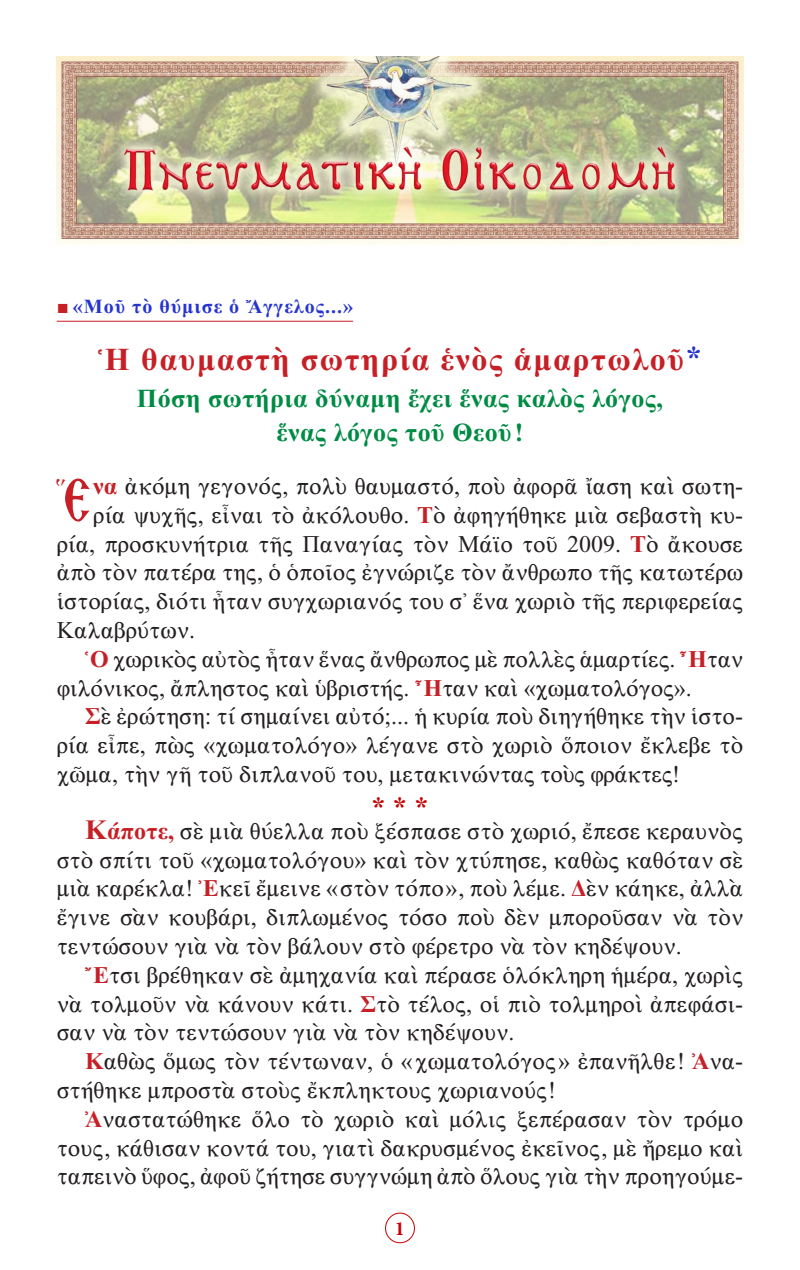
<style>
.page{position:relative;width:800px;height:1270px;background:#fff}
.page>*{position:absolute;margin:0;border:0;box-sizing:border-box;transform-origin:0 0}
.t1{font:36.8px "BYZIMAK";color:#c62026}
.t2{font:32px "CTOS New Times Bold Test 1";letter-spacing:.05em;color:#c62026}
.Asteriskoi{font:28px "CTOS New Times Bold Test 1";color:#c80000}
.t3{font:26px "CTOS New Times Bold Test 1";letter-spacing:.02em;color:#008b44}
.t4{font:24px/28.8px "CTOS New Times Roman Test 1";color:#231f20;text-align:justify}
.t5{font:20px "CTOS New Times Bold Test 1";letter-spacing:.05em;color:#2534d0}
.t6{font:700 20px "Minion Pro";color:#c80000}
.s1{font-family:"Times New Roman";color:#c62026}
.s2{color:#2534d0}
.s3{font-size:60.6px}
.s4{font-family:"CTOS New Times Bold Test 1";color:#c62026}
.s5{font-family:"CTOS New Times Bold Test 1";font-size:28px;color:#c62026}
</style>
<div class="page">
<div style="left:385px;top:1213px;width:30px;height:30px;border:1px solid #c80000;border-radius:50%"></div>
<hr style="left:57px;top:321px;width:296px;height:1px;background:#c62026">
<img style="left:57px;top:57px;width:686px;height:187px">
<p class="t5" style="left:57px;top:295px;width:298px"><span class="s1">■</span> «Μοῦ τὸ θύμισε ὁ Ἄγγελος...»</p>
<p class="t2" style="left:98px;top:342px;width:605px">Ἡ θαυμαστὴ σωτηρία ἑνὸς ἁμαρτωλοῦ<span class="s2">*</span></p>
<p class="t3" style="left:137px;top:384px;width:528px">Πόση σωτήρια δύναμη ἔχει ἕνας καλὸς λόγος,</p>
<p class="t3" style="left:276px;top:418px;width:249px">ἕνας λόγος τοῦ Θεοῦ!</p>
<p class="t1" style="left:56px;top:471px;width:37px">῞<span class="s3">Ε</span></p>
<p class="t4" style="left:93px;top:472px;width:651px"><span class="s4">να</span> ἀκόμη γεγονός, πολὺ θαυμαστό, ποὺ ἀφορᾶ ἴαση καὶ σωτη-</p>
<p class="t4" style="left:93px;top:500px;width:651px">ρία ψυχῆς, εἶναι τὸ ἀκόλουθο. <span class="s4">Τ</span>ὸ ἀφηγήθηκε μιὰ σεβαστὴ κυ-</p>
<p class="t4" style="left:57px;top:529px;width:688px">ρία, προσκυνήτρια τῆς Παναγίας τὸν Μάϊο τοῦ 2009. <span class="s4">Τ</span>ὸ ἄκουσε</p>
<p class="t4" style="left:57px;top:558px;width:688px">ἀπὸ τὸν πατέρα της, ὁ ὁποῖος ἐγνώριζε τὸν ἄνθρωπο τῆς κατωτέρω</p>
<p class="t4" style="left:57px;top:587px;width:688px">ἱστορίας, διότι ἦταν συγχωριανός του σ᾿ ἕνα χωριὸ τῆς περιφερείας</p>
<p class="t4" style="left:57px;top:616px;width:140px">Καλαβρύτων.</p>
<p class="t4" style="left:57px;top:644px;width:688px;text-indent:28px"><span class="s4">Ὁ</span> χωρικὸς αὐτὸς ἦταν ἕνας ἄνθρωπος μὲ πολλὲς ἁμαρτίες. <span class="s4">Ἦ</span>ταν φιλόνικος, ἄπληστος καὶ ὑβριστής. <span class="s4">Ἦ</span>ταν καὶ «χωματολόγος».</p>
<p class="t4" style="left:57px;top:702px;width:688px;text-indent:28px"><span class="s4">Σ</span>ὲ ἐρώτηση: τί σημαίνει αὐτό;... ἡ κυρία ποὺ διηγήθηκε τὴν ἱστο&shy;ρία εἶπε, πὼς «χωματολόγο» λέγανε στὸ χωριὸ ὅποιον ἔκλεβε τὸ χῶμα, τὴν γῆ τοῦ διπλανοῦ του, μετακινώντας τοὺς φράκτες!</p>
<p class="Asteriskoi" style="left:371px;top:791px;width:59px">* * *</p>
<p class="t4" style="left:57px;top:816px;width:688px;text-indent:28px"><span class="s5">Κ</span><span class="s4">άποτε,</span> σὲ μιὰ θύελλα ποὺ ξέσπασε στὸ χωριό, ἔπεσε κεραυνὸς στὸ σπίτι τοῦ «χωματολόγου» καὶ τὸν χτύπησε, καθὼς καθόταν σὲ μιὰ καρέκλα! <span class="s4">Ἐ</span>κεῖ ἔμεινε «στὸν τόπο», ποὺ λέμε. <span class="s4">Δ</span>ὲν κάηκε, ἀλλὰ ἔγινε σὰν κουβάρι, διπλωμένος τόσο ποὺ δὲν μποροῦσαν νὰ τὸν τεντώσουν γιὰ νὰ τὸν βάλουν στὸ φέρετρο νὰ τὸν κηδέψουν.</p>
<p class="t4" style="left:57px;top:960px;width:688px;text-indent:28px"><span class="s4">Ἔ</span>τσι βρέθηκαν σὲ ἀμηχανία καὶ πέρασε ὁλόκληρη ἡμέρα, χωρὶς νὰ τολμοῦν νὰ κάνουν κάτι. <span class="s4">Σ</span>τὸ τέλος, οἱ πιὸ τολμηροὶ ἀπεφάσι&shy;σαν νὰ τὸν τεντώσουν γιὰ νὰ τὸν κηδέψουν.</p>
<p class="t4" style="left:57px;top:1047px;width:688px;text-indent:28px"><span class="s4">Κ</span>αθὼς ὅμως τὸν τέντωναν, ὁ «χωματολόγος» ἐπανῆλθε! <span class="s4">Ἀ</span>να&shy;στήθηκε μπροστὰ στοὺς ἔκπληκτους χωριανούς!</p>
<p class="t4" style="left:57px;top:1104px;width:688px;text-indent:28px"><span class="s4">Ἀ</span>ναστατώθηκε ὅλο τὸ χωριὸ καὶ μόλις ξεπέρασαν τὸν τρόμο τους, κάθισαν κοντά του, γιατὶ δακρυσμένος ἐκεῖνος, μὲ ἤρεμο καὶ ταπεινὸ ὕφος, ἀφοῦ ζήτησε συγγνώμη ἀπὸ ὅλους γιὰ τὴν προηγούμε-</p>
<p class="t6" style="left:395px;top:1214px;width:11px">1</p>
</div>
